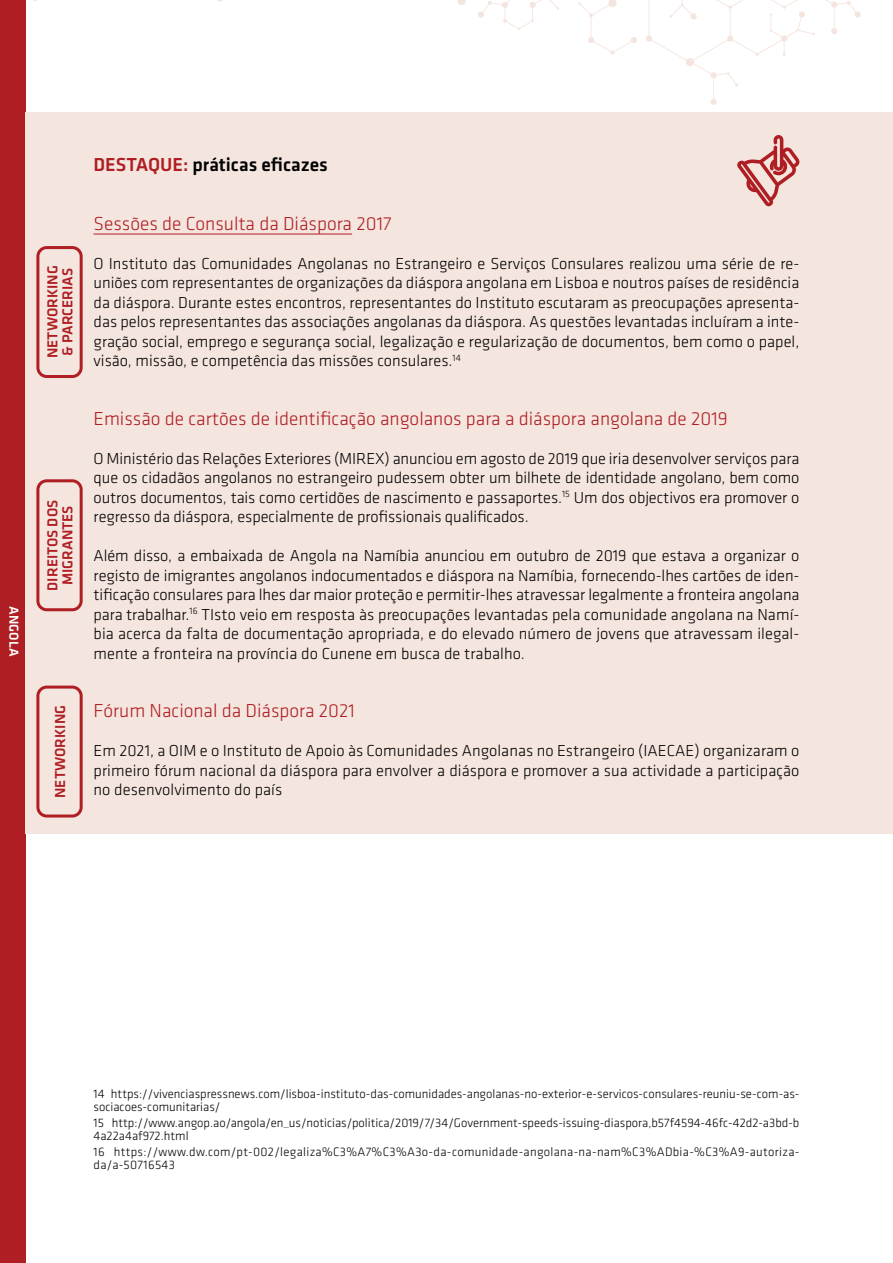
<style>
.page{position:relative;width:893px;height:1263px;background:#fff}
.page>*{position:absolute;margin:0;border:0;box-sizing:border-box;transform-origin:0 0}
.t1{font:300 19.5px "Klavika";color:#af1e23}
.t2{font:500 19.5px "Klavika";color:#000}
.t3{font:300 16.5px/19.5px "Klavika";color:#000;text-align:justify}
.t4{font:500 15px/15px "Klavika";color:#af1e23}
.t5{font:500 13.5px "Klavika";color:#fff}
.t6{font:300 12.75px/13.5px "Klavika";color:#000}
.t7{font:300 12.75px/13.5px "Klavika";letter-spacing:.025em;color:#000}
.s1{color:#af1e23}
</style>
<div class="page">
<div style="left:0;top:0;width:26px;height:1263px;background:#af1e23"></div>
<svg style="left:578px;top:0;width:59px;height:55px"></svg>
<svg style="left:457px;top:0;width:102px;height:30px"></svg>
<svg style="left:646px;top:0;width:215px;height:105px"></svg>
<div style="left:26px;top:112px;width:867px;height:722px;background:#f4e5de"></div>
<svg style="left:737px;top:135px;width:63px;height:71px"></svg>
<hr style="left:94px;top:234px;width:258px;height:1px;background:#af1e23">
<svg style="left:36px;top:246px;width:47px;height:132px"></svg>
<svg style="left:36px;top:479px;width:47px;height:132px"></svg>
<svg style="left:36px;top:685px;width:47px;height:132px"></svg>
<p class="t5" style="left:23px;top:606px;width:52px;rotate:90deg">ANGOLA</p>
<p class="t4" style="left:45px;top:358px;width:94px;rotate:-90deg">NETWORKING &amp; PARCERIAS</p>
<p class="t4" style="left:45px;top:590px;width:92px;text-align:center;rotate:-90deg">DIREITOS DOS<br>MIGRANTES</p>
<p class="t4" style="left:52px;top:798px;width:94px;rotate:-90deg">NETWORKING</p>
<p class="t2" style="left:94px;top:151px;width:236px"><span class="s1">DESTAQUE:</span> práticas eficazes</p>
<p class="t1" style="left:94px;top:211px;width:299px">Sessões de Consulta da Diáspora 2017</p>
<p class="t3" style="left:94px;top:253px;width:707px">O Instituto das Comunidades Angolanas no Estrangeiro e Serviços Consulares realizou uma série de re&shy;uniões com representantes de organizações da diáspora angolana em Lisboa e noutros países de residência da diáspora. Durante estes encontros, representantes do Instituto escutaram as preocupações apresenta&shy;das pelos representantes das associações angolanas da diáspora. As questões levantadas incluíram a inte&shy;gração social, emprego e segurança social, legalização e regularização de documentos, bem como o papel, visão, missão, e competência das missões consulares.<sup>14</sup></p>
<p class="t1" style="left:94px;top:406px;width:636px">Emissão de cartões de identificação angolanos para a diáspora angolana de 2019</p>
<p class="t3" style="left:94px;top:448px;width:707px">O Ministério das Relações Exteriores (MIREX) anunciou em agosto de 2019 que iria desenvolver serviços para que os cidadãos angolanos no estrangeiro pudessem obter um bilhete de identidade angolano, bem como outros documentos, tais como certidões de nascimento e passaportes.<sup>15</sup> Um dos objectivos era promover o regresso da diáspora, especialmente de profissionais qualificados.</p>
<p class="t3" style="left:94px;top:546px;width:707px">Além disso, a embaixada de Angola na Namíbia anunciou em outubro de 2019 que estava a organizar o registo de imigrantes angolanos indocumentados e diáspora na Namíbia, fornecendo-lhes cartões de iden&shy;tificação consulares para lhes dar maior proteção e permitir-lhes atravessar legalmente a fronteira angolana para trabalhar.<sup>16</sup> TIsto veio em resposta às preocupações levantadas pela comunidade angolana na Namí&shy;bia acerca da falta de documentação apropriada, e do elevado número de jovens que atravessam ilegal&shy;mente a fronteira na província do Cunene em busca de trabalho.</p>
<p class="t1" style="left:94px;top:699px;width:263px">Fórum Nacional da Diáspora 2021</p>
<p class="t3" style="left:94px;top:741px;width:707px">Em 2021, a OIM e o Instituto de Apoio às Comunidades Angolanas no Estrangeiro (IAECAE) organizaram o primeiro fórum nacional da diáspora para envolver a diáspora e promover a sua actividade a participação no desenvolvimento do país</p>
<p class="t6" style="left:94px;top:1086px;width:707px">14 https://vivenciaspressnews.com/lisboa-instituto-das-comunidades-angolanas-no-exterior-e-servicos-consulares-reuniu-se-com-as&shy;sociacoes-comunitarias/</p>
<p class="t6" style="left:94px;top:1116px;width:707px">15 http://www.angop.ao/angola/en_us/noticias/politica/2019/7/34/Government-speeds-issuing-diaspora,b57f4594-46fc-42d2-a3bd-b<br>4a22a4af972.html</p>
<p class="t7" style="left:94px;top:1145px;width:707px">16 https://www.dw.com/pt-002/legaliza%C3%A7%C3%A3o-da-comunidade-angolana-na-nam%C3%ADbia-%C3%A9-autoriza&shy;da/a-50716543</p>
</div>
